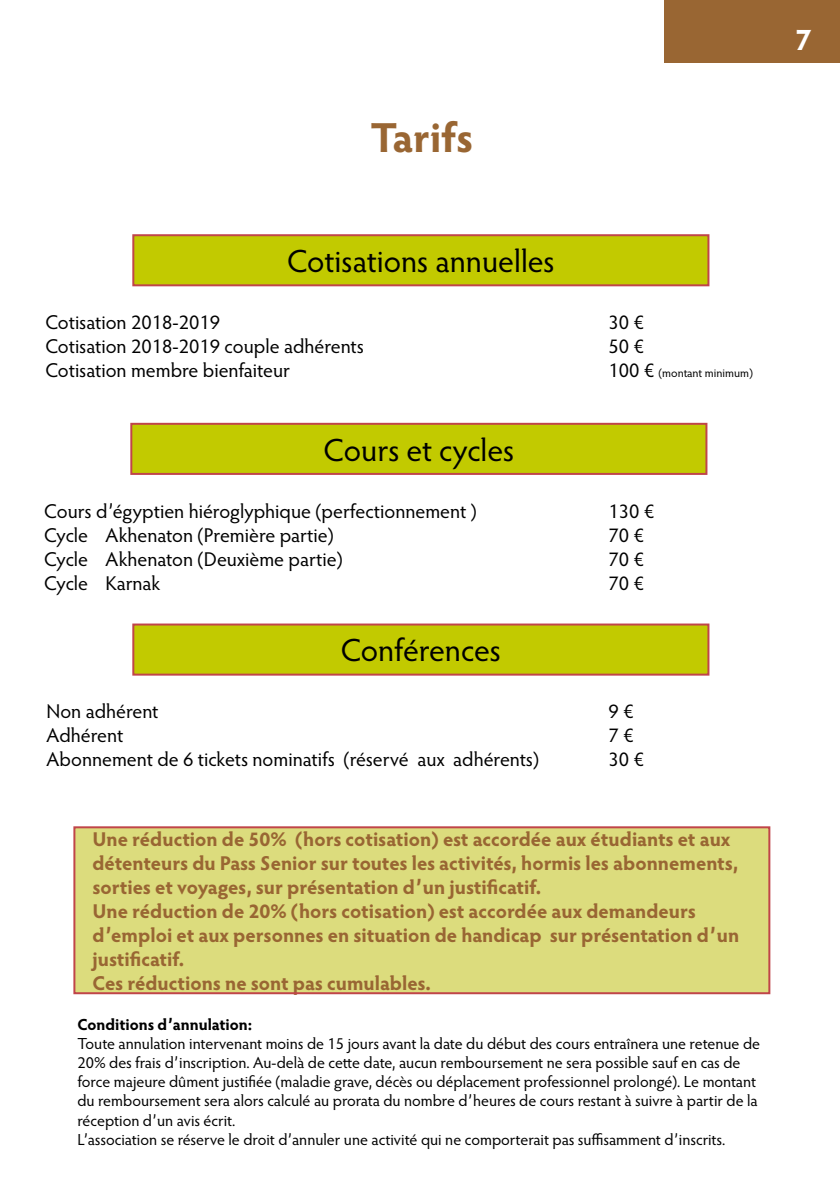
<style>
.page{position:relative;width:840px;height:1191px;background:#fff}
.page>*{position:absolute;margin:0;border:0;box-sizing:border-box;transform-origin:0 0}
.t1{font:700 42px "Hypatia Sans Pro";letter-spacing:-.01em;color:#963}
.t2{font:32px "Hypatia Sans Pro";letter-spacing:-.005em;color:#000}
.t3{font:700 30px "Hypatia Sans Pro";color:#fff}
.t4{font:700 20px/24px "Hypatia Sans Pro";letter-spacing:-.005em;color:#963}
.t5{font:20px/24px "Hypatia Sans Pro";color:#000}
.t6{font:16px/19.2px "Hypatia Sans Pro";letter-spacing:-.005em;color:#000}
.t7{font:700 16px "Hypatia Sans Pro";color:#000}
.t8{font:12px "Hypatia Sans Pro";color:#000}
.s1{font-size:20px}
</style>
<div class="page">
<div style="left:663px;top:0;width:176px;height:62px;background:#963"></div>
<div style="left:133px;top:235px;width:575px;height:50px;background:#c2ca00"></div>
<div style="left:132px;top:234px;width:577px;height:52px;border:2px solid #c04549"></div>
<div style="left:131px;top:424px;width:575px;height:50px;background:#c2ca00"></div>
<div style="left:130px;top:423px;width:577px;height:52px;border:2px solid #c04549"></div>
<div style="left:133px;top:624px;width:575px;height:50px;background:#c2ca00"></div>
<div style="left:132px;top:623px;width:577px;height:52px;border:2px solid #c04549"></div>
<div style="left:74px;top:827px;width:695px;height:166px;background:#dcdc7d"></div>
<div style="left:73px;top:826px;width:697px;height:168px;border:2px solid #c04549"></div>
<h1 class="t1" style="left:370px;top:108px;width:104px">Tarifs</h1>
<h3 class="t3" style="left:794px;top:19px;width:18px">7</h3>
<h2 class="t2" style="left:287px;top:240px;width:269px">Cotisations annuelles</h2>
<p class="t5" style="left:45px;top:309px;width:320px">Cotisation 2018-2019<br>Cotisation 2018-2019 couple adhérents<br>Cotisation membre bienfaiteur</p>
<h2 class="t2" style="left:323px;top:428px;width:192px">Cours et cycles</h2>
<p class="t5" style="left:44px;top:498px;width:433px">Cours d’égyptien hiéroglyphique (perfectionnement )<br>Cycle Akhenaton (Première partie)<br>Cycle Akhenaton (Deuxième partie)<br>Cycle Karnak</p>
<h2 class="t2" style="left:340px;top:629px;width:162px">Conférences</h2>
<p class="t5" style="left:46px;top:699px;width:493px">Non adhérent<br>Adhérent<br>Abonnement de 6 tickets nominatifs (réservé aux adhérents)</p>
<p class="t5" style="left:608px;top:309px;width:37px">30 €<br>50 €</p>
<p class="t8" style="left:608px;top:365px;width:146px"><span class="s1">100 €</span> (montant minimum)</p>
<p class="t5" style="left:608px;top:498px;width:47px">130 €<br>70 €<br>70 €<br>70 €</p>
<p class="t5" style="left:608px;top:699px;width:37px">9 €<br>7 €<br>30 €</p>
<p class="t4" style="left:92px;top:825px;width:648px">Une réduction de 50% (hors cotisation) est accordée aux étudiants et aux détenteurs du Pass Senior sur toutes les activités, hormis les abonnements, sorties et voyages, sur présentation d’un justificatif.<br>Une réduction de 20% (hors cotisation) est accordée aux demandeurs d’emploi et aux personnes en situation de handicap sur présentation d’un justificatif.<br>Ces réductions ne sont pas cumulables.</p>
<p class="t7" style="left:77px;top:1012px;width:176px">Conditions d’annulation:</p>
<p class="t6" style="left:77px;top:1033px;width:683px">Toute annulation intervenant moins de 15 jours avant la date du début des cours entraînera une retenue de 20% des frais d’inscription. Au-delà de cette date, aucun remboursement ne sera possible sauf en cas de force majeure dûment justifiée (maladie grave, décès ou déplacement professionnel prolongé). Le montant du remboursement sera alors calculé au prorata du nombre d’heures de cours restant à suivre à partir de la réception d’un avis écrit.<br>L’association se réserve le droit d’annuler une activité qui ne comporterait pas suffisamment d’inscrits.</p>
</div>
